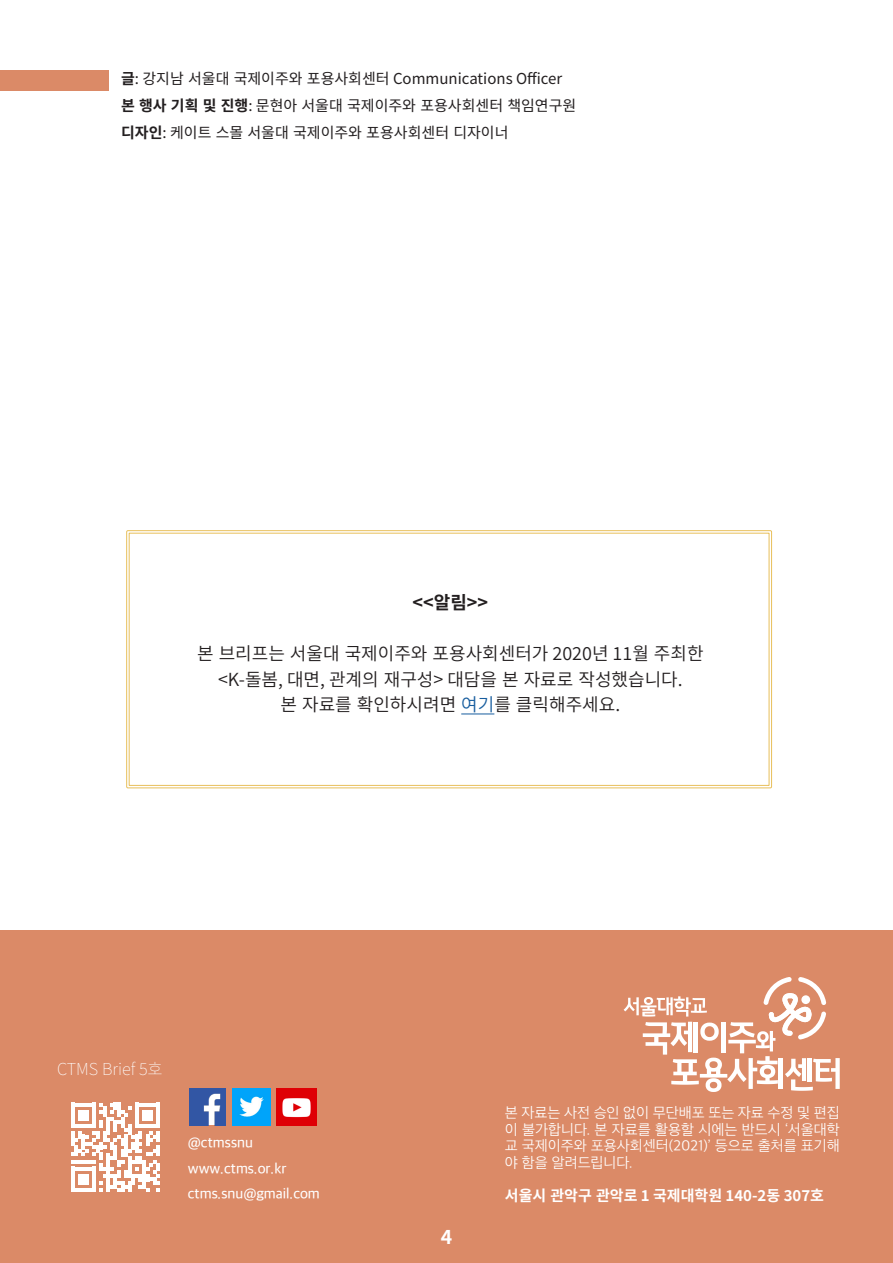
<style>
.page{position:relative;width:893px;height:1263px;background:#fff}
.page>*{position:absolute;margin:0;border:0;box-sizing:border-box;transform-origin:0 0}
.t1{font:700 19.5px "Source Han Sans KR";color:#fff}
.t2{font:18px "Source Han Sans KR";color:#231f20}
.t3{font:700 18px "Source Han Sans KR";color:#231f20}
.t4{font:200 16.5px "Source Han Sans KR";color:#fff}
.t5{font:15px "Source Han Sans KR";color:#231f20}
.t6{font:300 15px/16.5px "Apple SD Gothic Neo";color:#fff;text-align:justify}
.t7{font:500 15px "Apple SD Gothic Neo";color:#fff}
.t8{font:700 15px "Source Han Sans KR";color:#fff}
.s1{font-weight:700}
.s2{color:#175d9e}
</style>
<div class="page">
<div style="left:0;top:1209px;width:893px;height:54px;background:#db8a67"></div>
<div style="left:126px;top:530px;width:646px;height:258px;border:1px solid #e8bf5a"></div>
<div style="left:129px;top:533px;width:640px;height:253px;border:1px solid #e8bf5a"></div>
<div style="left:0;top:930px;width:893px;height:280px;background:#db8a67"></div>
<svg style="left:624px;top:977px;width:216px;height:115px"></svg>
<img style="left:277px;top:1088px;width:39px;height:37px">
<img style="left:232px;top:1088px;width:38px;height:37px">
<img style="left:189px;top:1088px;width:36px;height:37px">
<svg style="left:71px;top:1103px;width:89px;height:89px"></svg>
<hr style="left:461px;top:713px;width:33px;height:1px;background:#175d9e">
<div style="left:0;top:71px;width:109px;height:20px;background:#db8a67"></div>
<p class="t5" style="left:121px;top:70px;width:443px"><span class="s1">글</span>: 강지남 서울대 국제이주와 포용사회센터 Communications Officer</p>
<p class="t5" style="left:121px;top:97px;width:457px"><span class="s1">본 행사 기획 및 진행</span>: 문현아 서울대 국제이주와 포용사회센터 책임연구원</p>
<p class="t5" style="left:121px;top:124px;width:389px"><span class="s1">디자인</span>: 케이트 스몰 서울대 국제이주와 포용사회센터 디자이너</p>
<p class="t3" style="left:413px;top:592px;width:77px">&lt;&lt;알림&gt;&gt;</p>
<p class="t2" style="left:197px;top:643px;width:508px">본 브리프는 서울대 국제이주와 포용사회센터가 2020년 11월 주최한</p>
<p class="t2" style="left:218px;top:669px;width:466px">&lt;K-돌봄, 대면, 관계의 재구성&gt; 대담을 본 자료로 작성했습니다.</p>
<p class="t2" style="left:281px;top:694px;width:341px">본 자료를 확인하시려면 <span class="s2">여기</span>를 클릭해주세요.</p>
<p class="t4" style="left:57px;top:1059px;width:107px">CTMS Brief 5호</p>
<p class="t7" style="left:188px;top:1135px;width:67px">@ctmssnu</p>
<p class="t7" style="left:188px;top:1160px;width:100px">www.ctms.or.kr</p>
<p class="t7" style="left:188px;top:1186px;width:134px">ctms.snu@gmail.com</p>
<h1 class="t1" style="left:441px;top:1226px;width:13px">4</h1>
<p class="t6" style="left:505px;top:1106px;width:336px">본 자료는 사전 승인 없이 무단배포 또는 자료 수정 및 편집 이 불가합니다. 본 자료를 활용할 시에는 반드시 ‘서울대학 교 국제이주와 포용사회센터(2021)’ 등으로 출처를 표기해 야 함을 알려드립니다.</p>
<p class="t8" style="left:505px;top:1187px;width:321px">서울시 관악구 관악로 1 국제대학원 140-2동 307호</p>
</div>
